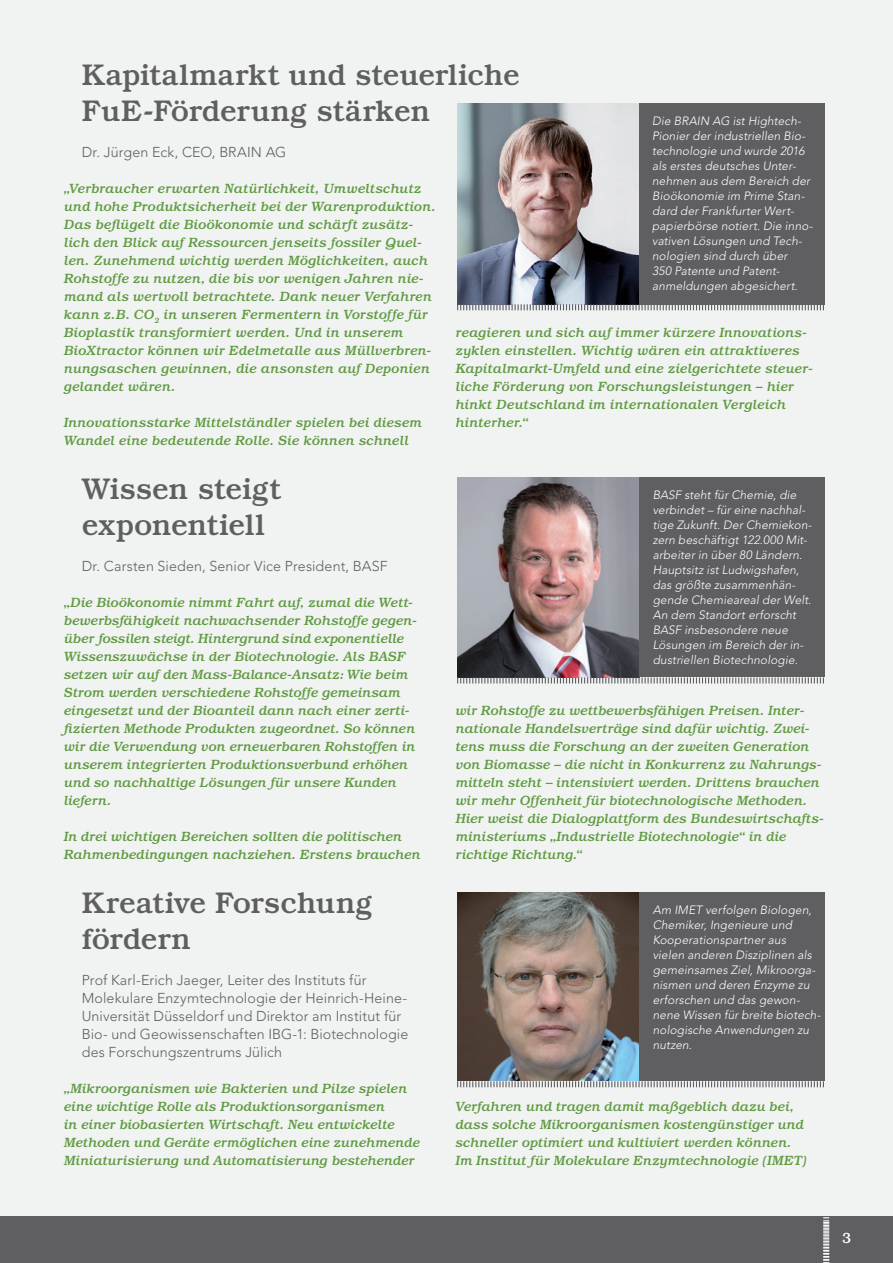
<style>
.page{position:relative;width:893px;height:1263px;background:#f1f3f2}
.page>*{position:absolute;margin:0;border:0;box-sizing:border-box;transform-origin:0 0}
.t1{font:500 30px/36px "Bookman Std";letter-spacing:-.01em;color:#5f5f62}
.t2{font:500 15px "Bookman Std";color:#fff}
.t3{font:300 14.25px/18px "Avenir LT Std";letter-spacing:.01em;color:#5f5f62}
.t4{font:italic 500 13.5px/18px "Bookman";color:#619b43}
.t5{font:italic 300 12px/15px "Avenir LT Std";letter-spacing:.015em;color:#fff}
</style>
<div class="page">
<div style="left:0;top:1216px;width:893px;height:47px;background:#5f5f62"></div>
<svg style="left:823px;top:1217px;width:6px;height:46px"></svg>
<img style="left:457px;top:103px;width:182px;height:201px">
<div style="left:639px;top:103px;width:186px;height:201px;background:#5f5f62"></div>
<svg style="left:457px;top:304px;width:367px;height:6px"></svg>
<img style="left:457px;top:478px;width:182px;height:199px">
<div style="left:639px;top:478px;width:186px;height:199px;background:#5f5f62"></div>
<svg style="left:457px;top:677px;width:367px;height:6px"></svg>
<img style="left:457px;top:892px;width:182px;height:189px">
<div style="left:639px;top:892px;width:186px;height:189px;background:#5f5f62"></div>
<svg style="left:457px;top:1081px;width:367px;height:6px"></svg>
<h1 class="t1" style="left:82px;top:57px;width:439px">Kapitalmarkt und steuerliche<br>FuE-Förderung stärken</h1>
<p class="t5" style="left:652px;top:113px;width:162px">Die BRAIN AG ist Hightech-<br>Pionier der industriellen Bio&shy;technologie und wurde 2016 als erstes deutsches Unter&shy;nehmen aus dem Bereich der<br>Bioökonomie im Prime Stan&shy;dard der Frankfurter Wert&shy;papierbörse notiert. Die inno&shy;vativen Lösungen und Tech&shy;nologien sind durch über<br>350 Patente und Patent&shy;anmeldungen abgesichert.</p>
<p class="t3" style="left:82px;top:143px;width:206px">Dr. Jürgen Eck, CEO, BRAIN AG</p>
<p class="t4" style="left:64px;top:179px;width:373px">„Verbraucher erwarten Natürlichkeit, Umweltschutz und hohe Produktsicherheit bei der Warenproduktion.<br>Das beflügelt die Bioökonomie und schärft zusätz&shy;lich den Blick auf Ressourcen jenseits fossiler Quel&shy;len. Zunehmend wichtig werden Möglichkeiten, auch Rohstoffe zu nutzen, die bis vor wenigen Jahren nie&shy;mand als wertvoll betrachtete. Dank neuer Verfahren kann z.B. CO<sub>2</sub> in unseren Fermentern in Vorstoffe für Bioplastik transformiert werden. Und in unserem BioXtractor können wir Edelmetalle aus Müllverbren&shy;nungsaschen gewinnen, die ansonsten auf Deponien gelandet wären.</p>
<p class="t4" style="left:64px;top:413px;width:360px">Innovationsstarke Mittelständler spielen bei diesem<br>Wandel eine bedeutende Rolle. Sie können schnell</p>
<p class="t4" style="left:455px;top:323px;width:359px">reagieren und sich auf immer kürzere Innovations&shy;zyklen einstellen. Wichtig wären ein attraktiveres Kapitalmarkt-Umfeld und eine zielgerichtete steuer&shy;liche Förderung von Forschungsleistungen – hier hinkt Deutschland im internationalen Vergleich hinterher.“</p>
<h1 class="t1" style="left:82px;top:471px;width:200px">Wissen steigt exponentiell</h1>
<p class="t3" style="left:82px;top:557px;width:307px">Dr. Carsten Sieden, Senior Vice President, BASF</p>
<p class="t4" style="left:64px;top:593px;width:354px">„Die Bioökonomie nimmt Fahrt auf, zumal die Wett&shy;bewerbsfähigkeit nachwachsender Rohstoffe gegen&shy;über fossilen steigt. Hintergrund sind exponentielle Wissenszuwächse in der Biotechnologie. Als BASF setzen wir auf den Mass-Balance-Ansatz: Wie beim Strom werden verschiedene Rohstoffe gemeinsam eingesetzt und der Bioanteil dann nach einer zerti&shy;fizierten Methode Produkten zugeordnet. So können wir die Verwendung von erneuerbaren Rohstoffen in unserem integrierten Produktionsverbund erhöhen und so nachhaltige Lösungen für unsere Kunden liefern.</p>
<p class="t4" style="left:64px;top:827px;width:358px">In drei wichtigen Bereichen sollten die politischen<br>Rahmenbedingungen nachziehen. Erstens brauchen</p>
<h1 class="t1" style="left:82px;top:885px;width:292px">Kreative Forschung fördern</h1>
<p class="t3" style="left:82px;top:971px;width:328px">Prof Karl-Erich Jaeger, Leiter des Instituts für Molekulare Enzymtechnologie der Heinrich-Heine-Universität Düsseldorf und Direktor am Institut für Bio- und Geowissenschaften IBG-1: Biotechnologie des Forschungszentrums Jülich</p>
<p class="t4" style="left:64px;top:1079px;width:358px">„Mikroorganismen wie Bakterien und Pilze spielen eine wichtige Rolle als Produktionsorganismen<br>in einer biobasierten Wirtschaft. Neu entwickelte Methoden und Geräte ermöglichen eine zunehmende Miniaturisierung und Automatisierung bestehender</p>
<p class="t5" style="left:653px;top:488px;width:161px">BASF steht für Chemie, die verbindet – für eine nachhal&shy;tige Zukunft. Der Chemiekon&shy;zern beschäftigt 122.000 Mit&shy;arbeiter in über 80 Ländern.<br>Hauptsitz ist Ludwigshafen, das größte zusammenhän&shy;gende Chemieareal der Welt.<br>An dem Standort erforscht<br>BASF insbesondere neue<br>Lösungen im Bereich der in&shy;dustriellen Biotechnologie.</p>
<p class="t4" style="left:455px;top:701px;width:369px">wir Rohstoffe zu wettbewerbsfähigen Preisen. Inter&shy;nationale Handelsverträge sind dafür wichtig. Zwei&shy;tens muss die Forschung an der zweiten Generation von Biomasse – die nicht in Konkurrenz zu Nahrungs&shy;mitteln steht – intensiviert werden. Drittens brauchen wir mehr Offenheit für biotechnologische Methoden.<br>Hier weist die Dialogplattform des Bundeswirtschafts&shy;ministeriums „Industrielle Biotechnologie“ in die richtige Richtung.“</p>
<p class="t5" style="left:653px;top:903px;width:169px">Am IMET verfolgen Biologen,<br>Chemiker, Ingenieure und<br>Kooperationspartner aus vielen anderen Disziplinen als gemeinsames Ziel, Mikroorga&shy;nismen und deren Enzyme zu erforschen und das gewon&shy;nene Wissen für breite biotech&shy;nologische Anwendungen zu nutzen.</p>
<p class="t4" style="left:455px;top:1097px;width:353px">Verfahren und tragen damit maßgeblich dazu bei, dass solche Mikroorganismen kostengünstiger und schneller optimiert und kultiviert werden können.<br>Im Institut für Molekulare Enzymtechnologie (IMET)</p>
<p class="t2" style="left:842px;top:1229px;width:11px">3</p>
</div>
